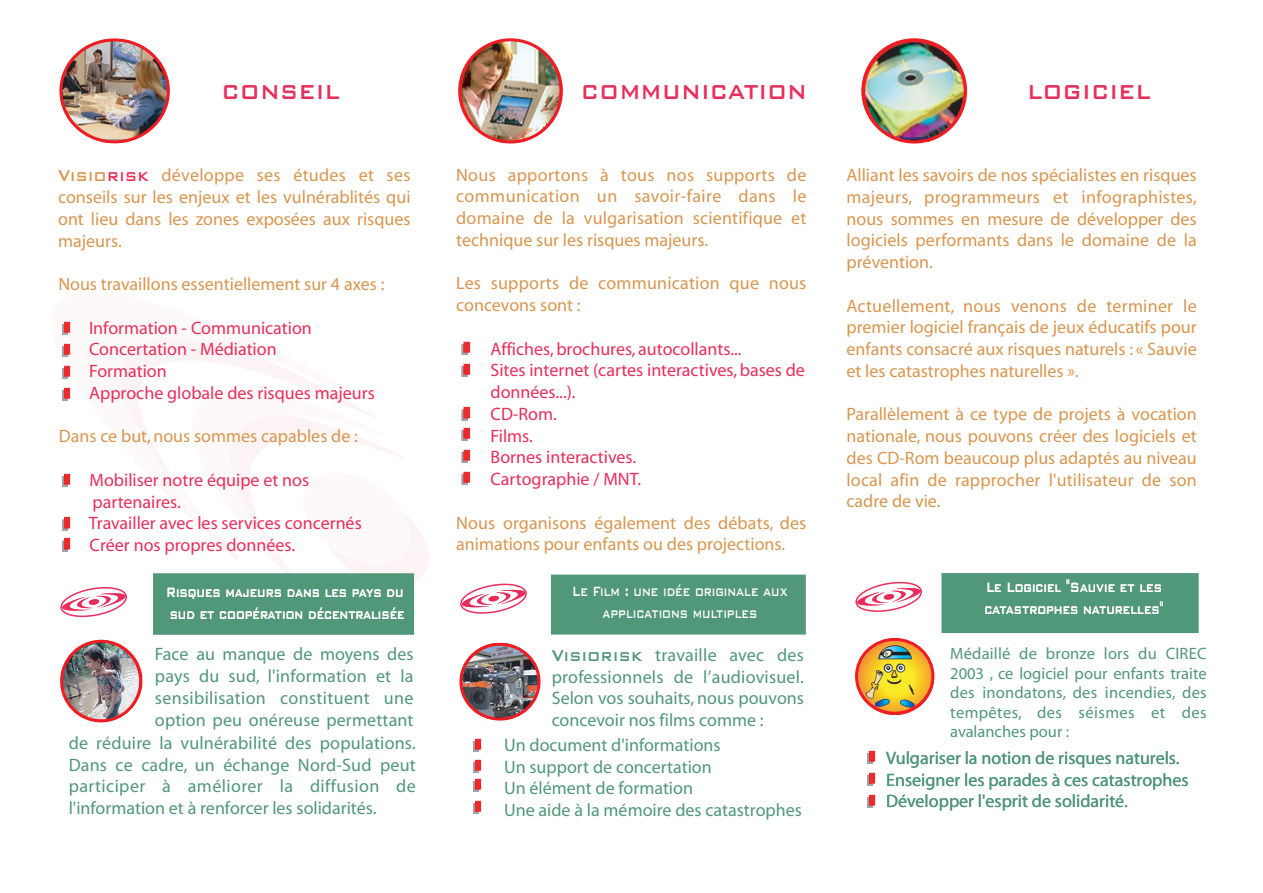
<style>
.page{position:relative;width:1263px;height:893px;background:#fff}
.page>*{position:absolute;margin:0;border:0;box-sizing:border-box;transform-origin:0 0}
.t1{font:500 27px "Bank Gothic BT";color:#e82f5b;scale:.85 1}
.t2{font:18px/21.8px "Myriad";color:#d89650;text-align:justify}
.t3{font:18px/21.8px "Myriad";color:#519779;text-align:justify}
.t4{font:18px/21.8px "Myriad";color:#e82f5b}
.t5{font:500 18px/21.8px "Bank Gothic BT";color:#fff;scale:.68 1}
.t6{font:16.5px/19.5px "Myriad";letter-spacing:.01em;color:#519779;text-align:justify}
.s1{font-family:"Bank Gothic BT";font-weight:500;font-size:21px}
.s2{font-family:"Bank Gothic BT";font-weight:500;font-size:21px;color:#e82f5b}
.s3{color:#fff}
</style>
<div class="page">
<svg style="left:120px;top:339px;width:206px;height:179px"></svg>
<svg style="left:192px;top:390px;width:237px;height:197px"></svg>
<img style="left:62px;top:321px;width:9px;height:14px">
<img style="left:62px;top:343px;width:9px;height:14px">
<img style="left:62px;top:365px;width:9px;height:14px">
<img style="left:62px;top:387px;width:9px;height:14px">
<img style="left:62px;top:473px;width:9px;height:14px">
<img style="left:62px;top:516px;width:9px;height:15px">
<img style="left:62px;top:537px;width:9px;height:15px">
<div style="left:551px;top:575px;width:255px;height:60px;background:#519779"></div>
<img style="left:461px;top:39px;width:100px;height:104px">
<img style="left:461px;top:341px;width:9px;height:14px">
<img style="left:461px;top:363px;width:9px;height:14px">
<img style="left:461px;top:406px;width:9px;height:15px">
<img style="left:461px;top:427px;width:9px;height:14px">
<img style="left:461px;top:449px;width:9px;height:14px">
<img style="left:461px;top:471px;width:9px;height:14px">
<img style="left:460px;top:643px;width:79px;height:77px">
<img style="left:473px;top:738px;width:9px;height:14px">
<img style="left:473px;top:778px;width:9px;height:14px">
<img style="left:473px;top:800px;width:9px;height:14px">
<img style="left:473px;top:759px;width:8px;height:14px">
<svg style="left:460px;top:583px;width:67px;height:31px"></svg>
<div style="left:459px;top:643px;width:82px;height:78px;border:3px solid #ee1d23;border-radius:50%"></div>
<div style="left:458px;top:38px;width:105px;height:105px;border:3px solid #ee1d23;border-radius:50%"></div>
<div style="left:153px;top:573px;width:261px;height:62px;background:#519779"></div>
<img style="left:61px;top:41px;width:107px;height:101px">
<svg style="left:60px;top:587px;width:68px;height:31px"></svg>
<img style="left:62px;top:640px;width:81px;height:82px">
<div style="left:59px;top:38px;width:111px;height:105px;border:3px solid #ee1d23;border-radius:50%"></div>
<div style="left:60px;top:640px;width:82px;height:82px;border:3px solid #ee1d23;border-radius:50%"></div>
<div style="left:941px;top:573px;width:258px;height:60px;background:#519779"></div>
<img style="left:865px;top:40px;width:100px;height:101px">
<img style="left:856px;top:639px;width:77px;height:75px">
<img style="left:867px;top:750px;width:8px;height:14px">
<img style="left:867px;top:772px;width:8px;height:14px">
<img style="left:867px;top:794px;width:8px;height:14px">
<div style="left:861px;top:38px;width:106px;height:106px;border:3px solid #ee1d23;border-radius:50%"></div>
<div style="left:855px;top:638px;width:79px;height:77px;border:3px solid #ee1d23;border-radius:50%"></div>
<svg style="left:855px;top:581px;width:68px;height:31px"></svg>
<h1 class="t1" style="left:221px;top:77px;width:141px">CONSEIL</h1>
<p class="t2" style="left:58px;top:165px;width:354px"><span class="s1">Visio</span><span class="s2">risk</span> développe ses études et ses conseils sur les enjeux et les vulnérablités qui ont lieu dans les zones exposées aux risques majeurs.</p>
<p class="t2" style="left:58px;top:274px;width:328px">Nous travaillons essentiellement sur 4 axes :</p>
<p class="t4" style="left:89px;top:318px;width:287px">Information - Communication<br>Concertation - Médiation<br>Formation<br>Approche globale des risques majeurs</p>
<p class="t2" style="left:59px;top:426px;width:301px">Dans ce but, nous sommes capables de :</p>
<p class="t4" style="left:59px;top:470px;width:252px;text-indent:30px">Mobiliser notre équipe et nos <span class="s3">.........</span>partenaires.</p>
<p class="t4" style="left:89px;top:513px;width:274px">Travailler avec les services concernés<br>Créer nos propres données.</p>
<p class="t5" style="left:166px;top:581px;width:352px">Risques majeurs dans les pays du sud et coopération décentralisée</p>
<p class="t3" style="left:155px;top:644px;width:260px">Face au manque de moyens des pays du sud, l'information et la sensibilisation constituent une option peu onéreuse permettant</p>
<p class="t3" style="left:69px;top:733px;width:349px">de réduire la vulnérabilité des populations.<br>Dans ce cadre, un échange Nord-Sud peut participer à améliorer la diffusion de l'information et à renforcer les solidarités.</p>
<h1 class="t1" style="left:581px;top:77px;width:268px">COMMUNICATION</h1>
<p class="t2" style="left:456px;top:165px;width:352px">Nous apportons à tous nos supports de communication un savoir-faire dans le domaine de la vulgarisation scientifique et technique sur les risques majeurs.</p>
<p class="t2" style="left:456px;top:273px;width:352px">Les supports de communication que nous concevons sont :</p>
<p class="t4" style="left:490px;top:339px;width:316px">Affiches, brochures, autocollants...<br>Sites internet (cartes interactives, bases de données...).<br>CD-Rom.<br>Films.<br>Bornes interactives.<br>Cartographie / MNT.</p>
<p class="t2" style="left:456px;top:513px;width:352px">Nous organisons également des débats, des animations pour enfants ou des projections.</p>
<p class="t5" style="left:572px;top:580px;width:318px;text-align:center">Le Film : une idée originale aux applications multiples</p>
<p class="t3" style="left:552px;top:645px;width:254px"><span class="s1">Visiorisk</span> travaille avec des professionnels de l’audiovisuel.<br>Selon vos souhaits, nous pouvons concevoir nos films comme :</p>
<p class="t3" style="left:504px;top:735px;width:299px;text-align:left">Un document d'informations<br>Un support de concertation<br>Un élément de formation<br>Une aide à la mémoire des catastrophes</p>
<h1 class="t1" style="left:1027px;top:77px;width:147px">LOGICIEL</h1>
<p class="t2" style="left:846px;top:165px;width:352px">Alliant les savoirs de nos spécialistes en risques majeurs, programmeurs et infographistes, nous sommes en mesure de développer des logiciels performants dans le domaine de la prévention.</p>
<p class="t2" style="left:846px;top:295px;width:352px">Actuellement, nous venons de terminer le premier logiciel français de jeux éducatifs pour enfants consacré aux risques naturels : « Sauvie et les catastrophes naturelles ».</p>
<p class="t2" style="left:846px;top:404px;width:352px">Parallèlement à ce type de projets à vocation nationale, nous pouvons créer des logiciels et des CD-Rom beaucoup plus adaptés au niveau local afin de rapprocher l'utilisateur de son cadre de vie.</p>
<p class="t5" style="left:984px;top:576px;width:264px">Le Logiciel "Sauvie et les catastrophes naturelles"</p>
<p class="t6" style="left:950px;top:645px;width:258px">Médaillé de bronze lors du CIREC 2003 , ce logiciel pour enfants traite des inondatons, des incendies, des tempêtes, des séismes et des avalanches pour :</p>
<p class="t3" style="left:886px;top:748px;width:304px;text-align:left">Vulgariser la notion de risques naturels.<br>Enseigner les parades à ces catastrophes<br>Développer l'esprit de solidarité.</p>
</div>
